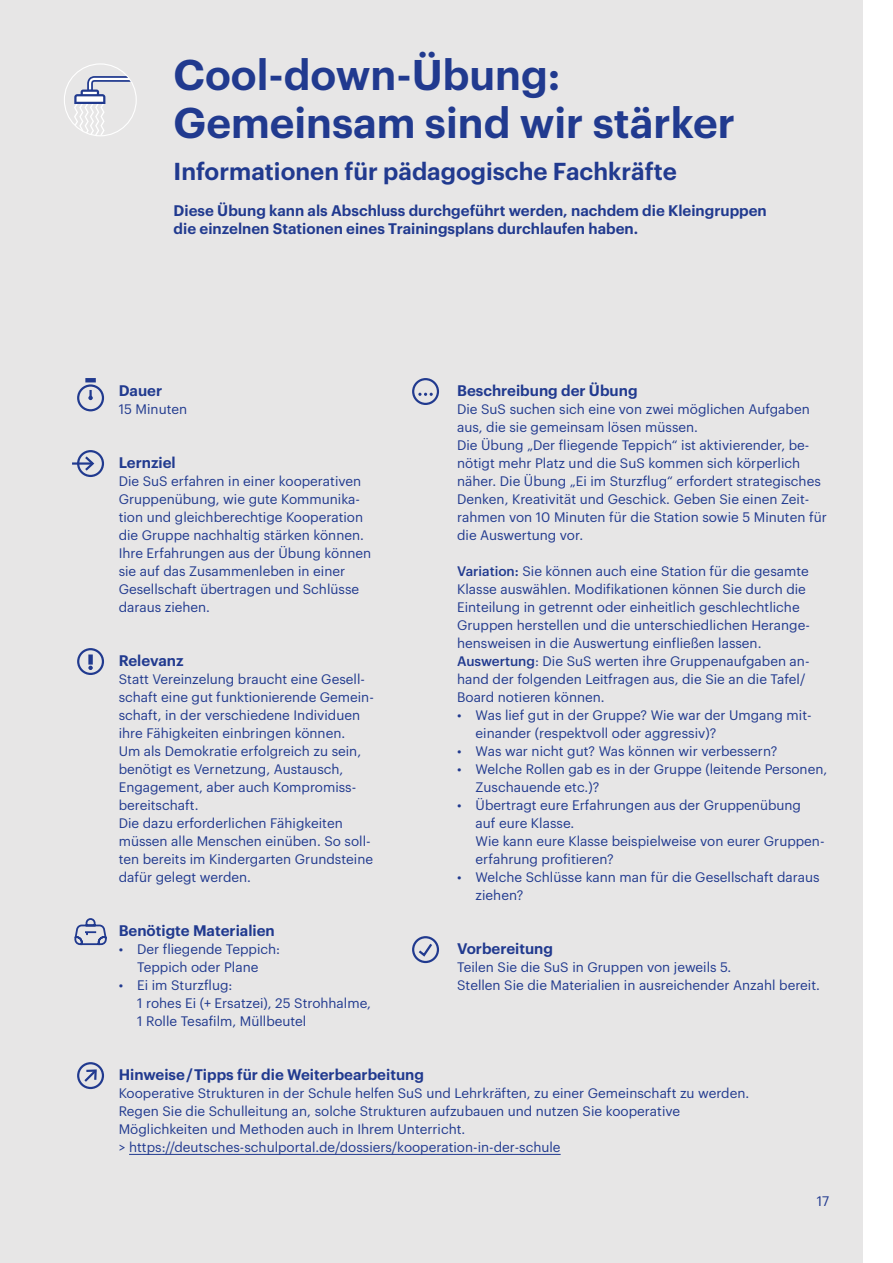
<style>
.page{position:relative;width:893px;height:1263px;background:#e7e6e6}
.page>*{position:absolute;margin:0;border:0;box-sizing:border-box;transform-origin:0 0}
.t1{font:600 42px/48px "Graphik";color:#213a8f}
.t2{font:600 24px "Graphik";color:#213a8f}
.t3{font:600 15px/18px "Graphik";color:#213a8f}
.t4{font:13.5px/18px "Graphik";color:#213a8f}
.s1{font-weight:500}
</style>
<div class="page">
<hr style="left:129px;top:1154px;width:432px;height:1px;background:#213a8f">
<div style="left:77px;top:450px;width:27px;height:27px;border:2px solid #213a8f;border-radius:50%"></div>
<hr style="left:72px;top:462px;width:21px;height:3px;background:#213a8f">
<svg style="left:83px;top:454px;width:12px;height:19px"></svg>
<div style="left:77px;top:384px;width:27px;height:27px;border:2px solid #213a8f;border-radius:50%"></div>
<svg style="left:85px;top:378px;width:11px;height:4px"></svg>
<svg style="left:88px;top:390px;width:5px;height:10px"></svg>
<div style="left:77px;top:1062px;width:27px;height:27px;border:2px solid #213a8f;border-radius:50%"></div>
<svg style="left:82px;top:1067px;width:17px;height:17px"></svg>
<div style="left:77px;top:648px;width:27px;height:27px;border:2px solid #213a8f;border-radius:50%"></div>
<div style="left:88px;top:654px;width:5px;height:11px;background:#213a8f"></div>
<svg style="left:88px;top:666px;width:5px;height:4px"></svg>
<div style="left:412px;top:936px;width:27px;height:27px;border:2px solid #213a8f;border-radius:50%"></div>
<svg style="left:416px;top:941px;width:18px;height:17px"></svg>
<div style="left:412px;top:378px;width:27px;height:27px;border:2px solid #213a8f;border-radius:50%"></div>
<svg style="left:418px;top:393px;width:15px;height:3px"></svg>
<svg style="left:74px;top:918px;width:33px;height:28px"></svg>
<div style="left:863px;top:0;width:30px;height:1263px;background:#fff"></div>
<svg style="left:74px;top:76px;width:61px;height:59px"></svg>
<div style="left:64px;top:63px;width:73px;height:73px;border:1px solid #fff;border-radius:50%"></div>
<h1 class="t1" style="left:174px;top:47px;width:563px">Cool-down-Übung:<br>Gemeinsam sind wir stärker</h1>
<h2 class="t2" style="left:174px;top:153px;width:505px">Informationen für pädagogische Fachkräfte</h2>
<p class="t3" style="left:174px;top:200px;width:595px">Diese Übung kann als Abschluss durchgeführt werden, nachdem die Kleingruppen die einzelnen Stationen eines Trainingsplans durchlaufen haben.</p>
<p class="t3" style="left:119px;top:380px;width:45px">Dauer</p>
<p class="t4" style="left:119px;top:399px;width:70px">15 Minuten</p>
<p class="t3" style="left:119px;top:452px;width:59px">Lernziel</p>
<p class="t4" style="left:119px;top:471px;width:254px">Die SuS erfahren in einer kooperativen Gruppenübung, wie gute Kommunika&shy;tion und gleichberechtige Kooperation die Gruppe nachhaltig stärken können.<br>Ihre Erfahrungen aus der Übung können sie auf das Zusammenleben in einer Gesellschaft übertragen und Schlüsse daraus ziehen.</p>
<p class="t3" style="left:119px;top:650px;width:66px">Relevanz</p>
<p class="t4" style="left:119px;top:669px;width:257px">Statt Vereinzelung braucht eine Gesell&shy;schaft eine gut funktionierende Gemein&shy;schaft, in der verschiedene Individuen ihre Fähigkeiten einbringen können.<br>Um als Demokratie erfolgreich zu sein, benötigt es Vernetzung, Austausch, Engagement, aber auch Kompromiss&shy;bereitschaft.<br>Die dazu erforderlichen Fähigkeiten müssen alle Menschen einüben. So soll&shy;ten bereits im Kindergarten Grundsteine dafür gelegt werden.</p>
<p class="t3" style="left:119px;top:920px;width:158px">Benötigte Materialien</p>
<p class="t4" style="left:119px;top:939px;width:163px;text-align:center">• Der fliegende Teppich:<br>Teppich oder Plane</p>
<p class="t4" style="left:137px;top:975px;width:235px;text-indent:-18px">• Ei im Sturzflug:<br>1 rohes Ei (+ Ersatzei), 25 Strohhalme,<br>1 Rolle Tesafilm, Müllbeutel</p>
<p class="t3" style="left:457px;top:380px;width:182px">Beschreibung der Übung</p>
<p class="t4" style="left:457px;top:399px;width:371px">Die SuS suchen sich eine von zwei möglichen Aufgaben aus, die sie gemeinsam lösen müssen.<br>Die Übung „Der fliegende Teppich“ ist aktivierender, be&shy;nötigt mehr Platz und die SuS kommen sich körperlich näher. Die Übung „Ei im Sturzflug“ erfordert strategisches Denken, Kreativität und Geschick. Geben Sie einen Zeit&shy;rahmen von 10 Minuten für die Station sowie 5 Minuten für die Auswertung vor.</p>
<p class="t4" style="left:457px;top:561px;width:354px"><span class="s1">Variation:</span> Sie können auch eine Station für die gesamte Klasse auswählen. Modifikationen können Sie durch die Einteilung in getrennt oder einheitlich geschlechtliche Gruppen herstellen und die unterschiedlichen Herange&shy;hensweisen in die Auswertung einfließen lassen.<br><span class="s1">Auswertung</span>: Die SuS werten ihre Gruppenaufgaben an&shy;hand der folgenden Leitfragen aus, die Sie an die Tafel/ Board notieren können.</p>
<p class="t4" style="left:476px;top:705px;width:338px;text-indent:-18px">• Was lief gut in der Gruppe? Wie war der Umgang mit&shy;einander (respektvoll oder aggressiv)?</p>
<p class="t4" style="left:457px;top:741px;width:322px">• Was war nicht gut? Was können wir verbessern?</p>
<p class="t4" style="left:476px;top:759px;width:353px;text-indent:-18px">• Welche Rollen gab es in der Gruppe (leitende Personen,<br>Zuschauende etc.)?</p>
<p class="t4" style="left:476px;top:795px;width:350px;text-indent:-18px">• Übertragt eure Erfahrungen aus der Gruppenübung<br>auf eure Klasse.<br>Wie kann eure Klasse beispielweise von eurer Gruppen&shy;erfahrung profitieren?</p>
<p class="t4" style="left:476px;top:867px;width:346px;text-indent:-18px">• Welche Schlüsse kann man für die Gesellschaft daraus ziehen?</p>
<p class="t3" style="left:457px;top:938px;width:97px">Vorbereitung</p>
<p class="t4" style="left:457px;top:957px;width:364px">Teilen Sie die SuS in Gruppen von jeweils 5.<br>Stellen Sie die Materialien in ausreichender Anzahl bereit.</p>
<p class="t3" style="left:119px;top:1064px;width:307px">Hinweise / Tipps für die Weiterbearbeitung</p>
<p class="t4" style="left:119px;top:1083px;width:632px">Kooperative Strukturen in der Schule helfen SuS und Lehrkräften, zu einer Gemeinschaft zu werden.<br>Regen Sie die Schulleitung an, solche Strukturen aufzubauen und nutzen Sie kooperative Möglichkeiten und Methoden auch in Ihrem Unterricht.<br>&gt; https://deutsches-schulportal.de/dossiers/kooperation-in-der-schule</p>
<p class="t4" style="left:817px;top:1191px;width:14px">17</p>
</div>
